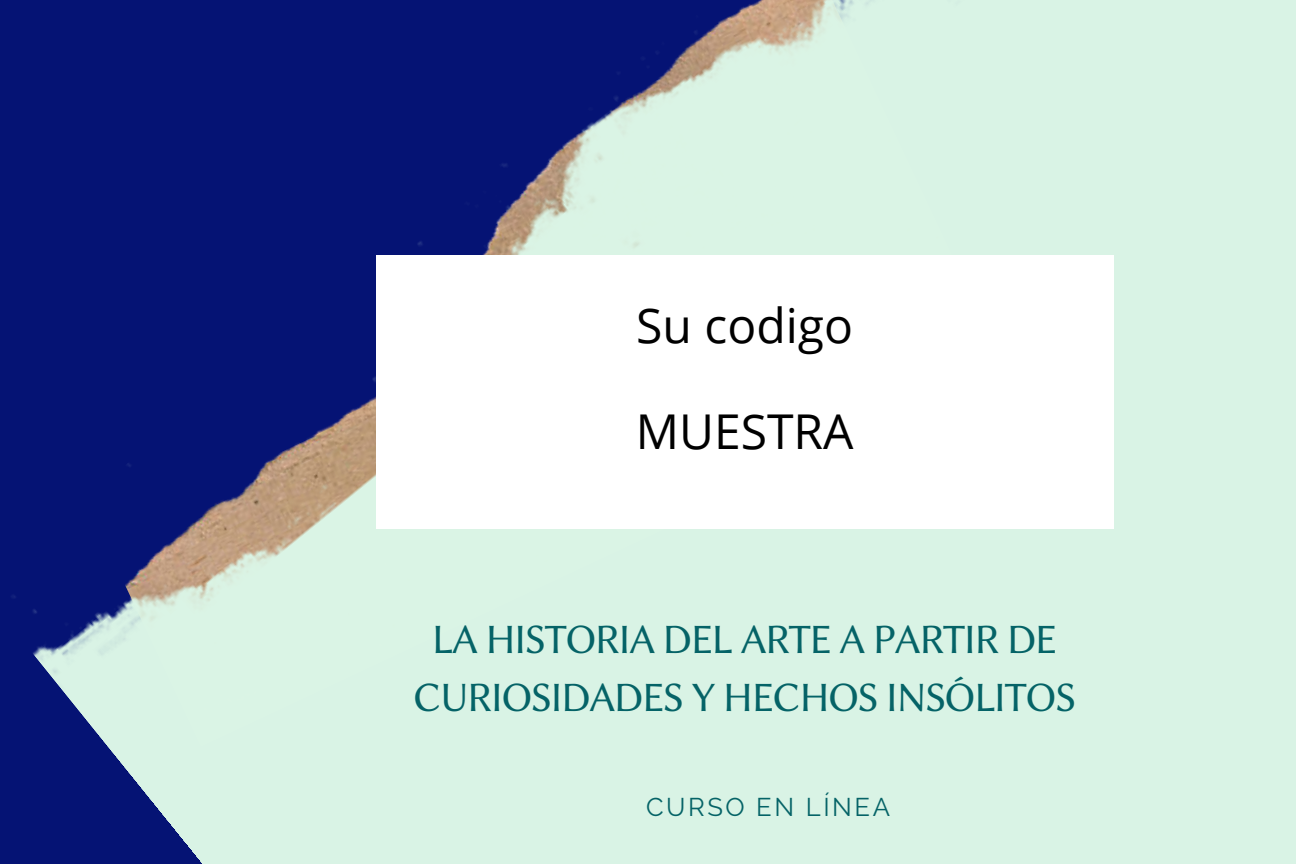
<style>
.page{position:relative;width:1296px;height:864px;background:#fff}
.page>*{position:absolute;margin:0;border:0;box-sizing:border-box;transform-origin:0 0}
.t1{font:48px "Open Sans";color:#000}
.t2{font:42px/58.5px "Lin Biolinum O";letter-spacing:-.04em;color:#056367;text-align:center}
.t3{font:25.5px "Raleway";letter-spacing:.1em;color:#056367}
</style>
<div class="page">
<img style="left:0;top:0;width:1296px;height:864px">
<div style="left:376px;top:255px;width:738px;height:273px;background:#fff"></div>
<p class="t1" style="left:636px;top:292px;width:218px">Su codigo</p>
<p class="t1" style="left:636px;top:399px;width:219px">MUESTRA</p>
<p class="t2" style="left:413px;top:610px;width:665px">LA HISTORIA DEL ARTE A PARTIR DE<br>CURIOSIDADES Y HECHOS INSÓLITOS</p>
<p class="t3" style="left:646px;top:792px;width:245px">CURSO EN LÍNEA</p>
</div>
